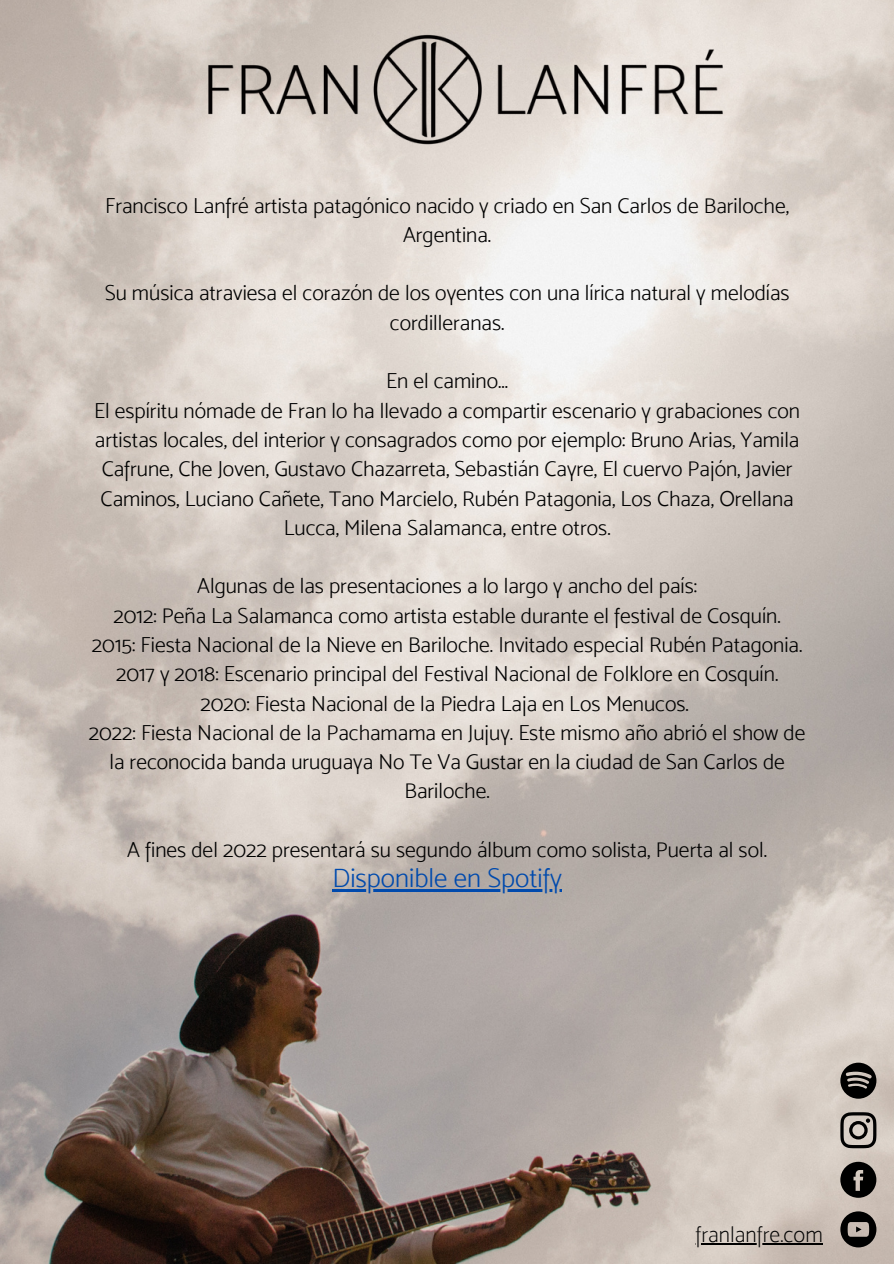
<style>
.page{position:relative;width:894px;height:1264px;background:#fff}
.page>*{position:absolute;margin:0;border:0;box-sizing:border-box;transform-origin:0 0}
.t1{font:27px "Mosk Light 300";color:#004aad}
.t2{font:22.5px "Mosk Thin 100";color:#000}
.t3{font:21.6px/29.2px "Mosk Light 300";color:#000;text-align:center}
</style>
<div class="page">
<img style="left:0;top:0;width:893px;height:1263px">
<img style="left:159px;top:29px;width:575px;height:121px">
<svg style="left:840px;top:1062px;width:36px;height:36px"></svg>
<svg style="left:840px;top:1112px;width:36px;height:36px"></svg>
<svg style="left:840px;top:1161px;width:36px;height:36px"></svg>
<svg style="left:840px;top:1211px;width:36px;height:36px"></svg>
<hr style="left:695px;top:1242px;width:127px;height:1px;background:#000">
<hr style="left:332px;top:889px;width:229px;height:2px;background:#004aad">
<p class="t3" style="left:105px;top:191px;width:685px">Francisco Lanfré artista patagónico nacido y criado en San Carlos de Bariloche,<br>Argentina.</p>
<p class="t3" style="left:105px;top:278px;width:686px">Su música atraviesa el corazón de los oyentes con una lírica natural y melodías cordilleranas.</p>
<p class="t3" style="left:94px;top:366px;width:707px">En el camino...<br>El espíritu nómade de Fran lo ha llevado a compartir escenario y grabaciones con artistas locales, del interior y consagrados como por ejemplo: Bruno Arias, Yamila Cafrune, Che Joven, Gustavo Chazarreta, Sebastián Cayre, El cuervo Pajón, Javier Caminos, Luciano Cañete, Tano Marcielo, Rubén Patagonia, Los Chaza, Orellana Lucca, Milena Salamanca, entre otros.</p>
<p class="t3" style="left:89px;top:571px;width:718px">Algunas de las presentaciones a lo largo y ancho del país:<br>2012: Peña La Salamanca como artista estable durante el festival de Cosquín.<br>2015: Fiesta Nacional de la Nieve en Bariloche. Invitado especial Rubén Patagonia.<br>2017 y 2018: Escenario principal del Festival Nacional de Folklore en Cosquín.<br>2020: Fiesta Nacional de la Piedra Laja en Los Menucos.<br>2022: Fiesta Nacional de la Pachamama en Jujuy. Este mismo año abrió el show de la reconocida banda uruguaya No Te Va Gustar en la ciudad de San Carlos de Bariloche.</p>
<p class="t3" style="left:127px;top:835px;width:641px">A fines del 2022 presentará su segundo álbum como solista, Puerta al sol.</p>
<p class="t1" style="left:332px;top:862px;width:231px">Disponible en Spotify</p>
<p class="t2" style="left:695px;top:1221px;width:129px">franlanfre.com</p>
</div>
